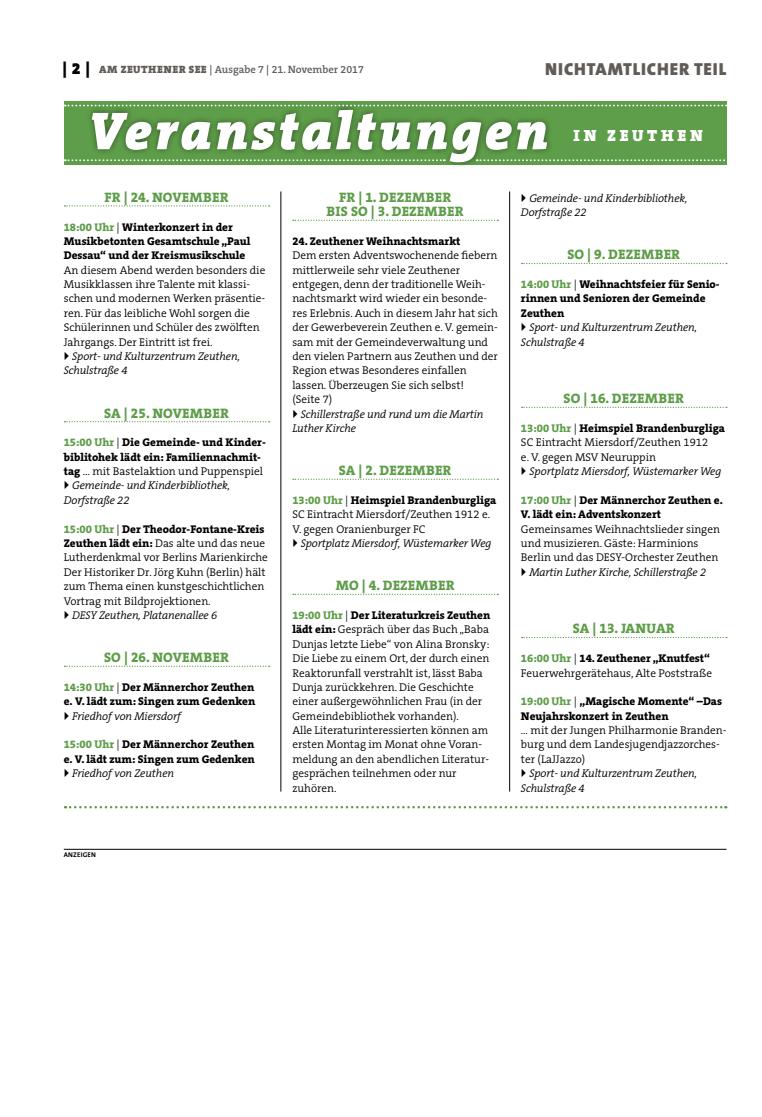
<style>
.page{position:relative;width:762px;height:1117px;background:#fff}
.page>*{position:absolute;margin:0;border:0;box-sizing:border-box;transform-origin:0 0}
.t1{font:italic 900 53.75px "The Serif B W9";letter-spacing:.06em;color:#fff}
.t2{font:900 17.5px "The Sans B W9";letter-spacing:.045em;color:#615c58}
.t3{font:900 16.25px "The Serif B W9";letter-spacing:.225em;color:#fff}
.t4{font:800 13.75px/14.4px "The Serif B W8";letter-spacing:.015em;color:#5e9d49;text-align:center}
.t5{font:300 11.25px/14.4px "The Serif B W4";color:#000}
.t6{font:800 11.25px/14.4px "The Serif B W8";color:#000}
.t7{font:italic 300 11.25px/14.4px "The Serif B W4";letter-spacing:-.01em;color:#000}
.t8{font:600 10.62px "The Serif B W6";color:#615c58}
.t9{font:700 6.88px "The Sans B W7";letter-spacing:.025em;color:#000}
.s1{font-family:"The Serif B W9";font-weight:900;font-size:16.25px;color:#000}
.s2{font-family:"The Serif B W9";font-weight:900}
.s3{color:#5e9d49}
.s4{font-family:"The Serif B W4";font-weight:300}
.s5{font-family:"The Serif B W8";font-weight:800}
</style>
<div class="page">
<svg style="left:64px;top:205px;width:206px;height:1px"></svg>
<svg style="left:64px;top:421px;width:206px;height:1px"></svg>
<svg style="left:64px;top:665px;width:206px;height:1px"></svg>
<svg style="left:293px;top:220px;width:205px;height:1px"></svg>
<svg style="left:293px;top:478px;width:205px;height:2px"></svg>
<svg style="left:293px;top:593px;width:205px;height:2px"></svg>
<svg style="left:521px;top:263px;width:206px;height:1px"></svg>
<svg style="left:521px;top:406px;width:206px;height:2px"></svg>
<svg style="left:521px;top:636px;width:206px;height:2px"></svg>
<div style="left:64px;top:101px;width:662px;height:64px;background:#5e9d49"></div>
<div style="left:86px;top:103px;width:468px;height:66px;background:#000;opacity:.45"></div>
<svg style="left:65px;top:105px;width:661px;height:1px"></svg>
<svg style="left:65px;top:159px;width:380px;height:2px"></svg>
<svg style="left:477px;top:159px;width:250px;height:2px"></svg>
<svg style="left:65px;top:806px;width:661px;height:2px"></svg>
<hr style="left:281px;top:191px;width:1px;height:600px;background:#000">
<hr style="left:509px;top:191px;width:1px;height:600px;background:#000">
<hr style="left:64px;top:848px;width:662px;height:1px;background:#000">
<p class="t8" style="left:63px;top:63px;width:303px"><span class="s1">| 2 |</span> <span class="s2">AM ZEUTHENER SEE</span> | Ausgabe 7 | 21. November 2017</p>
<h2 class="t2" style="left:545px;top:58px;width:183px">NICHTAMTLICHER TEIL</h2>
<h1 class="t1" style="left:88px;top:96px;width:462px">Veranstaltungen</h1>
<h3 class="t3" style="left:573px;top:124px;width:131px">IN ZEUTHEN</h3>
<p class="t4" style="left:104px;top:190px;width:126px">FR | 24. NOVEMBER</p>
<p class="t6" style="left:64px;top:219px;width:188px"><span class="s3">18:00 Uhr</span> <span class="s4">|</span> Winterkonzert in der<br>Musikbetonten Gesamtschule „Paul<br>Dessau“ und der Kreismusikschule</p>
<p class="t5" style="left:64px;top:263px;width:203px">An diesem Abend werden besonders die Musikklassen ihre Talente mit klassi&shy;schen und modernen Werken präsentie&shy;ren. Für das leibliche Wohl sorgen die Schülerinnen und Schüler des zwölften Jahrgangs. Der Eintritt ist frei.</p>
<p class="t7" style="left:64px;top:349px;width:178px;text-indent:8px">Sport- und Kulturzentrum Zeuthen,<br>Schulstraße 4</p>
<p class="t4" style="left:104px;top:405px;width:126px">SA | 25. NOVEMBER</p>
<p class="t6" style="left:64px;top:435px;width:203px"><span class="s3">15:00 Uhr</span> <span class="s4">|</span> Die Gemeinde- und Kinder&shy;biblitohek lädt ein: Familiennachmit-</p>
<p class="t5" style="left:64px;top:464px;width:201px"><span class="s5">tag</span> ... mit Bastelaktion und Puppenspiel</p>
<p class="t7" style="left:72px;top:478px;width:160px">Gemeinde- und Kinderbibliothek,</p>
<p class="t7" style="left:64px;top:493px;width:67px">Dorfstraße 22</p>
<p class="t6" style="left:64px;top:521px;width:202px"><span class="s3">15:00 Uhr</span> <span class="s4">|</span> Der Theodor-Fontane-Kreis</p>
<p class="t5" style="left:64px;top:536px;width:206px"><span class="s5">Zeuthen lädt ein:</span> Das alte und das neue Lutherdenkmal vor Berlins Marienkirche Der Historiker Dr. Jörg Kuhn (Berlin) hält zum Thema einen kunstgeschichtlichen Vortrag mit Bildprojektionen.</p>
<p class="t7" style="left:72px;top:608px;width:147px">DESY Zeuthen, Platanenallee 6</p>
<p class="t4" style="left:104px;top:650px;width:126px">SO | 26. NOVEMBER</p>
<p class="t6" style="left:64px;top:679px;width:193px"><span class="s3">14:30 Uhr</span> <span class="s4">|</span> Der Männerchor Zeuthen e. V. lädt zum: Singen zum Gedenken</p>
<p class="t7" style="left:72px;top:708px;width:110px">Friedhof von Miersdorf</p>
<p class="t6" style="left:64px;top:737px;width:192px"><span class="s3">15:00 Uhr</span> <span class="s4">|</span> Der Männerchor Zeuthen e. V. lädt zum: Singen zum Gedenken</p>
<p class="t7" style="left:72px;top:766px;width:103px">Friedhof von Zeuthen</p>
<p class="t9" style="left:64px;top:849px;width:34px">ANZEIGEN</p>
<p class="t4" style="left:327px;top:190px;width:139px">FR | 1. DEZEMBER<br>BIS SO | 3. DEZEMBER</p>
<p class="t6" style="left:292px;top:234px;width:170px">24. Zeuthener Weihnachtsmarkt</p>
<p class="t5" style="left:292px;top:248px;width:207px">Dem ersten Adventswochenende fiebern mittlerweile sehr viele Zeuthener entgegen, denn der traditionelle Weih&shy;nachtsmarkt wird wieder ein besonde&shy;res Erlebnis. Auch in diesem Jahr hat sich der Gewerbeverein Zeuthen e. V. gemein&shy;sam mit der Gemeindeverwaltung und den vielen Partnern aus Zeuthen und der Region etwas Besonderes einfallen lassen. Überzeugen Sie sich selbst!<br>(Seite 7)</p>
<p class="t7" style="left:292px;top:406px;width:193px;text-indent:8px">Schillerstraße und rund um die Martin<br>Luther Kirche</p>
<p class="t4" style="left:339px;top:463px;width:114px">SA | 2. DEZEMBER</p>
<p class="t6" style="left:292px;top:492px;width:205px"><span class="s3">13:00 Uhr</span> <span class="s4">|</span> Heimspiel Brandenburgliga</p>
<p class="t5" style="left:292px;top:507px;width:199px">SC Eintracht Miersdorf/Zeuthen 1912 e.<br>V. gegen Oranienburger FC</p>
<p class="t7" style="left:301px;top:536px;width:192px">Sportplatz Miersdorf, Wüstemarker Weg</p>
<p class="t4" style="left:336px;top:578px;width:120px">MO | 4. DEZEMBER</p>
<p class="t6" style="left:292px;top:607px;width:199px"><span class="s3">19:00 Uhr</span> <span class="s4">|</span> Der Literaturkreis Zeuthen</p>
<p class="t5" style="left:292px;top:622px;width:199px"><span class="s5">lädt ein:</span> Gespräch über das Buch „Baba Dunjas letzte Liebe“ von Alina Bronsky:<br>Die Liebe zu einem Ort, der durch einen Reaktorunfall verstrahlt ist, lässt Baba Dunja zurückkehren. Die Geschichte einer außergewöhnlichen Frau (in der Gemeindebibliothek vorhanden).<br>Alle Literaturinteressierten können am ersten Montag im Monat ohne Voran&shy;meldung an den abendlichen Literatur&shy;gesprächen teilnehmen oder nur zuhören.</p>
<p class="t7" style="left:521px;top:191px;width:168px;text-indent:8px">Gemeinde- und Kinderbibliothek,<br>Dorfstraße 22</p>
<p class="t4" style="left:567px;top:247px;width:114px">SO | 9. DEZEMBER</p>
<p class="t6" style="left:521px;top:277px;width:200px"><span class="s3">14:00 Uhr</span> <span class="s4">|</span> Weihnachtsfeier für Senio&shy;rinnen und Senioren der Gemeinde<br>Zeuthen</p>
<p class="t7" style="left:521px;top:320px;width:178px;text-indent:8px">Sport- und Kulturzentrum Zeuthen,<br>Schulstraße 4</p>
<p class="t4" style="left:564px;top:391px;width:122px">SO | 16. DEZEMBER</p>
<p class="t6" style="left:521px;top:421px;width:205px"><span class="s3">13:00 Uhr</span> <span class="s4">|</span> Heimspiel Brandenburgliga</p>
<p class="t5" style="left:521px;top:435px;width:189px">SC Eintracht Miersdorf/Zeuthen 1912 e. V. gegen MSV Neuruppin</p>
<p class="t7" style="left:529px;top:464px;width:194px">Sportplatz Miersdorf, Wüstemarker Weg</p>
<p class="t6" style="left:521px;top:492px;width:203px"><span class="s3">17:00 Uhr</span> <span class="s4">|</span> Der Männerchor Zeuthen e.<br>V. lädt ein: Adventskonzert</p>
<p class="t5" style="left:521px;top:521px;width:200px">Gemeinsames Weihnachtslieder singen und musizieren. Gäste: Harminions<br>Berlin und das DESY-Orchester Zeuthen</p>
<p class="t7" style="left:529px;top:564px;width:178px">Martin Luther Kirche, Schillerstraße 2</p>
<p class="t4" style="left:573px;top:621px;width:103px">SA | 13. JANUAR</p>
<p class="t6" style="left:521px;top:651px;width:190px"><span class="s3">16:00 Uhr</span> <span class="s4">|</span> 14. Zeuthener „Knutfest“</p>
<p class="t5" style="left:521px;top:665px;width:193px">Feuerwehrgerätehaus, Alte Poststraße</p>
<p class="t6" style="left:521px;top:694px;width:203px"><span class="s3">19:00 Uhr</span> <span class="s4">|</span> „Magische Momente“ –Das<br>Neujahrskonzert in Zeuthen</p>
<p class="t5" style="left:521px;top:723px;width:207px">… mit der Jungen Philharmonie Branden&shy;burg und dem Landesjugendjazzorches&shy;ter (LaJJazzo)</p>
<p class="t7" style="left:521px;top:766px;width:178px;text-indent:8px">Sport- und Kulturzentrum Zeuthen,<br>Schulstraße 4</p>
</div>
